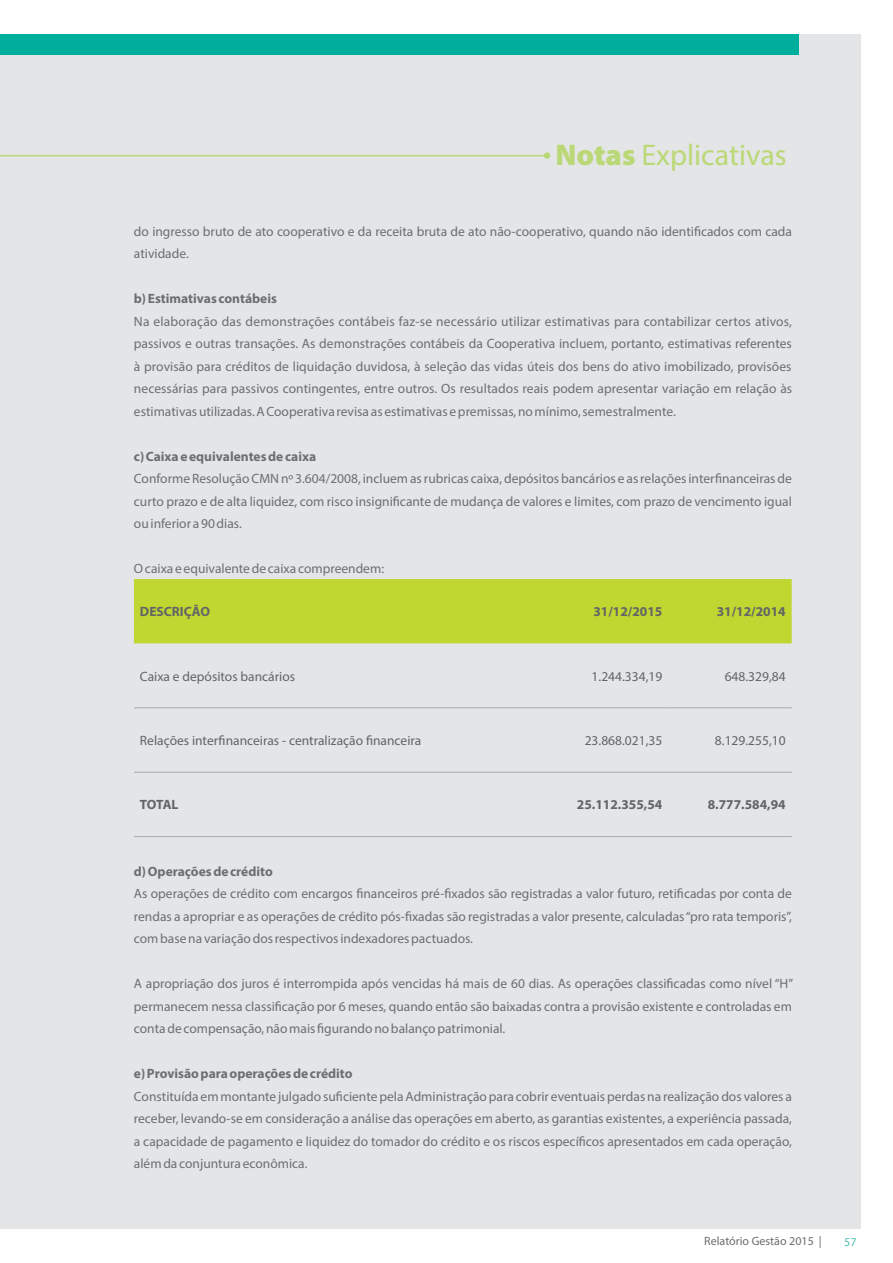
<style>
.page{position:relative;width:893px;height:1263px;background:#fff}
.page>*{position:absolute;margin:0;border:0;box-sizing:border-box;transform-origin:0 0}
.t1{font:30px "Myriad Pro";color:#bbd876}
.t2{font:13.5px/22.5px "Myriad Pro";color:#6d6e71;text-align:justify}
.t3{font:13.5px "Myriad Pro";color:#636466}
.t4{font:700 13.5px "Myriad Pro";color:#6d6e71}
.t5{font:700 13.5px "Myriad Pro";color:#636466}
.t6{font:12px "Myriad Pro";color:#6b6c6f}
.t7{font:12px "Myriad Pro";color:#4ec1b5}
.s1{font-weight:900}
</style>
<div class="page">
<div style="left:0;top:34px;width:860px;height:1195px;background:#e4e5e6"></div>
<div style="left:0;top:34px;width:799px;height:20px;background:#00ae9d"></div>
<div style="left:134px;top:579px;width:658px;height:64px;background:#bfd730"></div>
<hr style="left:134px;top:707px;width:413px;height:1px;background:#a7a9ac">
<hr style="left:547px;top:707px;width:121px;height:1px;background:#a7a9ac">
<hr style="left:668px;top:707px;width:124px;height:1px;background:#a7a9ac">
<hr style="left:134px;top:772px;width:413px;height:1px;background:#a7a9ac">
<hr style="left:134px;top:836px;width:413px;height:1px;background:#a7a9ac">
<hr style="left:547px;top:772px;width:121px;height:1px;background:#a7a9ac">
<hr style="left:547px;top:836px;width:121px;height:1px;background:#a7a9ac">
<hr style="left:668px;top:772px;width:124px;height:1px;background:#a7a9ac">
<hr style="left:668px;top:836px;width:124px;height:1px;background:#a7a9ac">
<hr style="left:0;top:155px;width:547px;height:1px;background:#bbd876">
<div style="left:544px;top:152px;width:6px;height:7px;background:#bbd876;border-radius:50%"></div>
<h1 class="t1" style="left:555px;top:136px;width:233px"><span class="s1">Notas</span> Explicativas</h1>
<p class="t2" style="left:134px;top:219px;width:660px">do ingresso bruto de ato cooperativo e da receita bruta de ato não-cooperativo, quando não identificados com cada atividade.</p>
<p class="t4" style="left:134px;top:290px;width:145px">b) Estimativas contábeis</p>
<p class="t2" style="left:134px;top:309px;width:660px">Na elaboração das demonstrações contábeis faz-se necessário utilizar estimativas para contabilizar certos ativos, passivos e outras transações. As demonstrações contábeis da Cooperativa incluem, portanto, estimativas referentes à provisão para créditos de liquidação duvidosa, à seleção das vidas úteis dos bens do ativo imobilizado, provisões necessárias para passivos contingentes, entre outros. Os resultados reais podem apresentar variação em relação às estimativas utilizadas. A Cooperativa revisa as estimativas e premissas, no mínimo, semestralmente.</p>
<p class="t4" style="left:134px;top:447px;width:184px">c) Caixa e equivalentes de caixa</p>
<p class="t2" style="left:134px;top:467px;width:659px">Conforme Resolução CMN nº 3.604/2008, incluem as rubricas caixa, depósitos bancários e as relações interfinanceiras de curto prazo e de alta liquidez, com risco insignificante de mudança de valores e limites, com prazo de vencimento igual ou inferior a 90 dias.</p>
<p class="t2" style="left:134px;top:557px;width:252px">O caixa e equivalente de caixa compreendem:</p>
<p class="t5" style="left:140px;top:603px;width:72px">DESCRIÇÃO</p>
<p class="t5" style="left:593px;top:603px;width:70px">31/12/2015</p>
<p class="t5" style="left:717px;top:603px;width:70px">31/12/2014</p>
<p class="t3" style="left:140px;top:668px;width:157px">Caixa e depósitos bancários</p>
<p class="t3" style="left:592px;top:668px;width:72px">1.244.334,19</p>
<p class="t3" style="left:725px;top:668px;width:62px">648.329,84</p>
<p class="t3" style="left:140px;top:732px;width:283px">Relações interfinanceiras - centralização financeira</p>
<p class="t3" style="left:585px;top:732px;width:79px">23.868.021,35</p>
<p class="t3" style="left:715px;top:732px;width:72px">8.129.255,10</p>
<p class="t5" style="left:140px;top:796px;width:40px">TOTAL</p>
<p class="t5" style="left:577px;top:796px;width:87px">25.112.355,54</p>
<p class="t5" style="left:708px;top:796px;width:79px">8.777.584,94</p>
<p class="t4" style="left:134px;top:862px;width:140px">d) Operações de crédito</p>
<p class="t2" style="left:134px;top:882px;width:659px">As operações de crédito com encargos financeiros pré-fixados são registradas a valor futuro, retificadas por conta de rendas a apropriar e as operações de crédito pós-fixadas são registradas a valor presente, calculadas “pro rata temporis”, com base na variação dos respectivos indexadores pactuados.</p>
<p class="t2" style="left:134px;top:972px;width:661px">A apropriação dos juros é interrompida após vencidas há mais de 60 dias. As operações classificadas como nível “H” permanecem nessa classificação por 6 meses, quando então são baixadas contra a provisão existente e controladas em conta de compensação, não mais figurando no balanço patrimonial.</p>
<p class="t4" style="left:134px;top:1065px;width:220px">e) Provisão para operações de crédito</p>
<p class="t2" style="left:134px;top:1085px;width:660px">Constituída em montante julgado suficiente pela Administração para cobrir eventuais perdas na realização dos valores a receber, levando-se em consideração a análise das operações em aberto, as garantias existentes, a experiência passada, a capacidade de pagamento e liquidez do tomador do crédito e os riscos específicos apresentados em cada operação, além da conjuntura econômica.</p>
<p class="t6" style="left:704px;top:1233px;width:119px">Relatório Gestão 2015 |</p>
<p class="t7" style="left:844px;top:1234px;width:14px">57</p>
</div>
